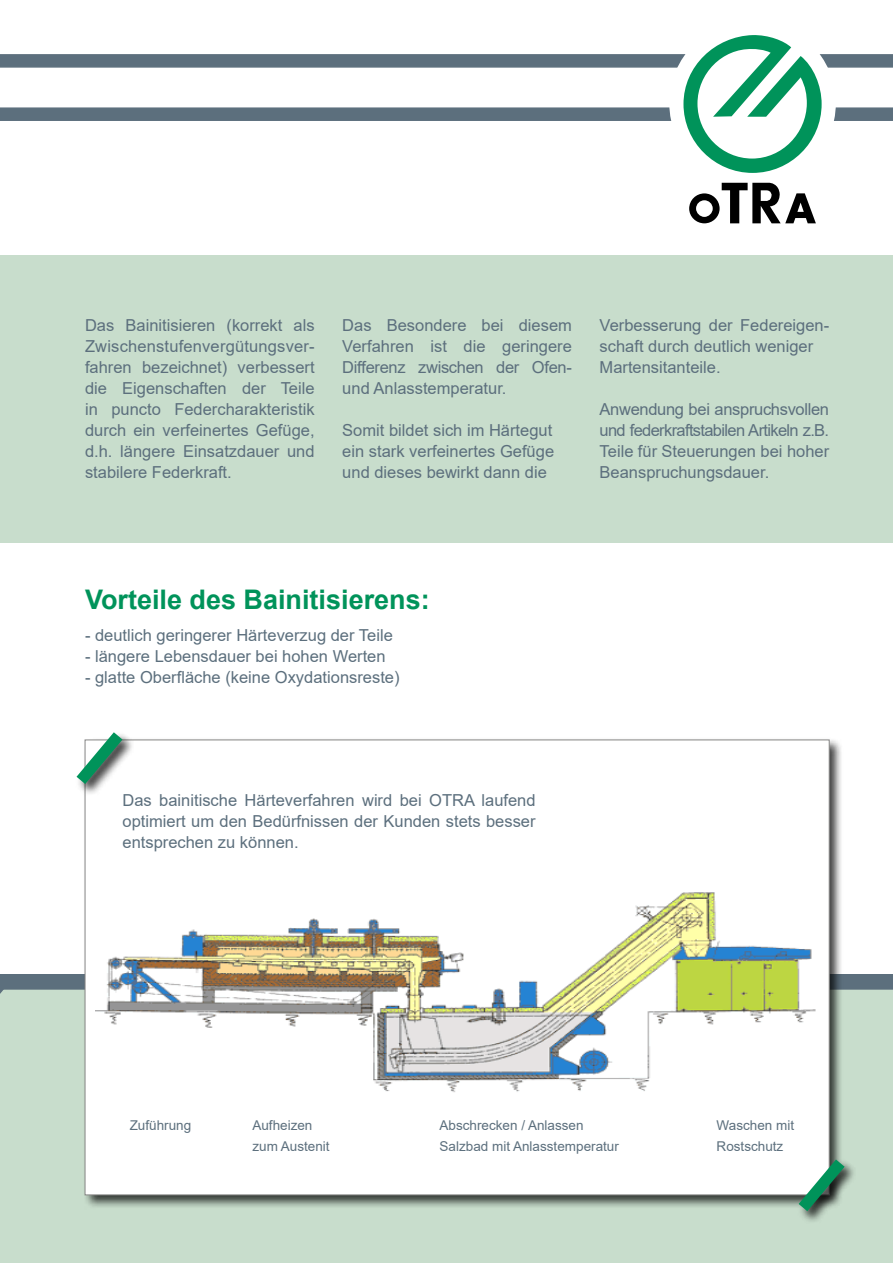
<style>
.page{position:relative;width:893px;height:1263px;background:#fff}
.page>*{position:absolute;margin:0;border:0;box-sizing:border-box;transform-origin:0 0}
.t1{font:700 27px "Arial";color:#00935a}
.t2{font:16.5px/21px "Arial";color:#5c6f7d;text-align:justify}
.t3{font:13.5px/21px "Arial";color:#5c6f7d}
</style>
<div class="page">
<svg style="left:0;top:35px;width:893px;height:138px"></svg>
<svg style="left:689px;top:183px;width:127px;height:40px"></svg>
<div style="left:0;top:1113px;width:893px;height:150px;background:#c8ddcc"></div>
<div style="left:0;top:255px;width:893px;height:287px;background:#c8ddcc"></div>
<div style="left:75px;top:731px;width:61px;height:66px;background:#000;opacity:.75"></div>
<svg style="left:77px;top:732px;width:46px;height:52px"></svg>
<img style="left:107px;top:892px;width:705px;height:81px">
<svg style="left:0;top:973px;width:893px;height:247px"></svg>
<p class="t2" style="left:85px;top:315px;width:231px">Das Bainitisieren (korrekt als Zwischenstufenvergütungsver&shy;fahren bezeichnet) verbessert die Eigenschaften der Teile in puncto Federcharakteristik durch ein verfeinertes Gefüge, d.h. längere Einsatzdauer und stabilere Federkraft.</p>
<p class="t2" style="left:342px;top:315px;width:231px">Das Besondere bei diesem Verfahren ist die geringere Differenz zwischen der Ofen&shy;und Anlasstemperatur.</p>
<p class="t2" style="left:342px;top:420px;width:213px">Somit bildet sich im Härtegut ein stark verfeinertes Gefüge und dieses bewirkt dann die</p>
<p class="t2" style="left:600px;top:315px;width:231px;text-align:left">Verbesserung der Federeigen&shy;schaft durch deutlich weniger<br>Martensitanteile.</p>
<p class="t2" style="left:600px;top:399px;width:231px">Anwendung bei anspruchsvollen und federkraftstabilen Artikeln z.B.<br>Teile für Steuerungen bei hoher Beanspruchungsdauer.</p>
<h1 class="t1" style="left:85px;top:580px;width:346px">Vorteile des Bainitisierens:</h1>
<p class="t2" style="left:85px;top:625px;width:309px">- deutlich geringerer Härteverzug der Teile</p>
<p class="t2" style="left:85px;top:646px;width:302px">- längere Lebensdauer bei hohen Werten</p>
<p class="t2" style="left:85px;top:667px;width:316px">- glatte Oberfläche (keine Oxydationsreste)</p>
<p class="t2" style="left:123px;top:790px;width:415px">Das bainitische Härteverfahren wird bei OTRA laufend optimiert um den Bedürfnissen der Kunden stets besser entsprechen zu können.</p>
<p class="t3" style="left:130px;top:1115px;width:63px">Zuführung</p>
<p class="t3" style="left:252px;top:1115px;width:79px">Aufheizen zum Austenit</p>
<p class="t3" style="left:440px;top:1115px;width:181px">Abschrecken / Anlassen<br>Salzbad mit Anlasstemperatur</p>
<p class="t3" style="left:717px;top:1115px;width:79px">Waschen mit<br>Rostschutz</p>
</div>
